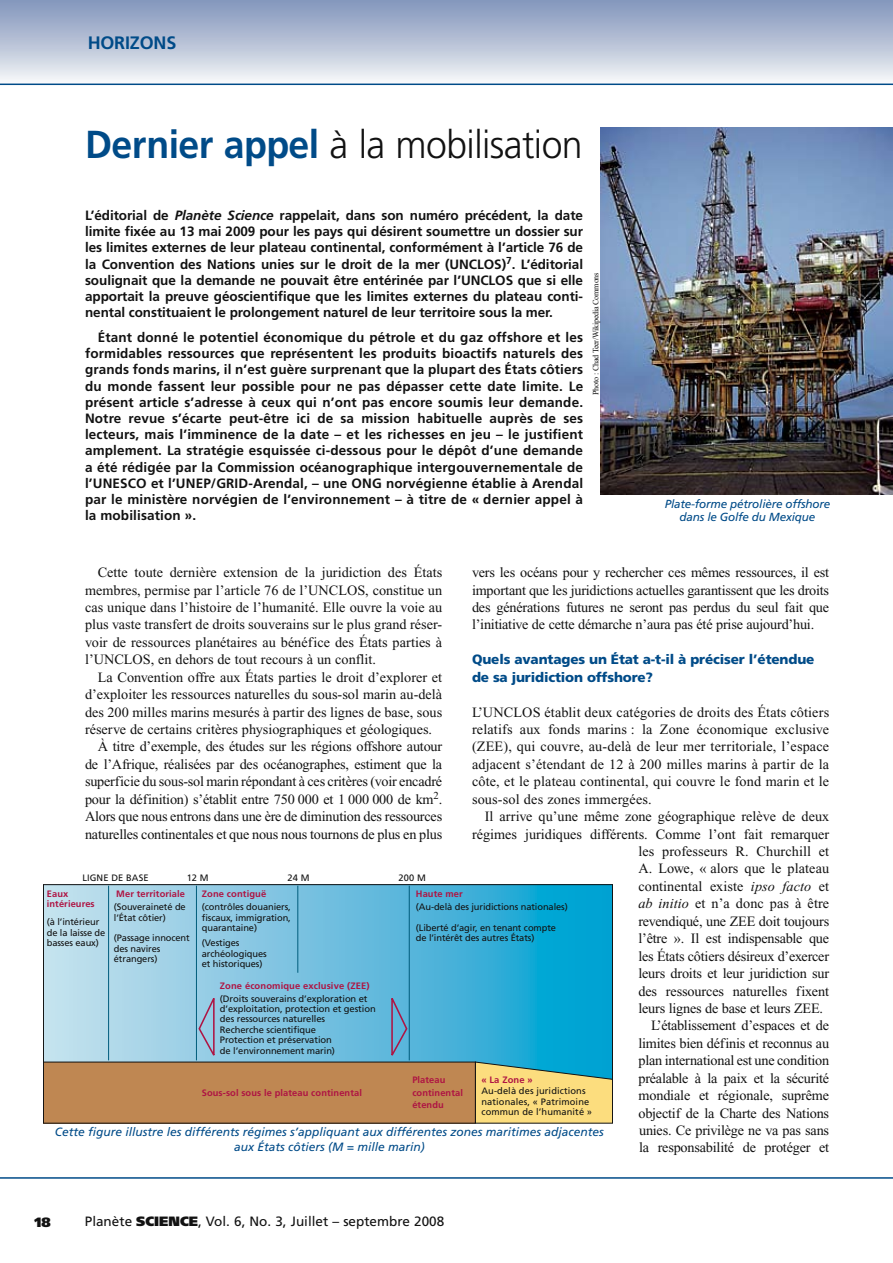
<style>
.page{position:relative;width:893px;height:1263px;background:#fff}
.page>*{position:absolute;margin:0;border:0;box-sizing:border-box;transform-origin:0 0}
.t1{font:300 39px "Frutiger";letter-spacing:-.015em;color:#121212;scale:.96 1}
.t2{font:700 18px "Frutiger";letter-spacing:-.01em;color:#004b88}
.t3{font:14.25px/17.4px "Times New Roman";letter-spacing:-.015em;color:#121212;text-align:justify}
.t4{font:14.25px "Times New Roman";letter-spacing:.005em;color:#121212}
.t5{font:700 13.5px/16.2px "Frutiger";letter-spacing:-.005em;color:#121212;text-align:justify}
.t6{font:900 13.5px/17.4px "Frutiger";letter-spacing:-.01em;color:#004b88}
.t7{font:13.5px "Frutiger";color:#121212}
.t8{font:900 13.5px "Frutiger";color:#121212}
.t9{font:italic 12px/14.4px "Frutiger";color:#004b88;text-align:center}
.t10{font:italic 11.7px/13.5px "Frutiger";letter-spacing:-.015em;color:#004b88;text-align:center}
.t11{font:9.3px/10.5px "Frutiger";letter-spacing:-.01em;color:#121212}
.t12{font:700 9.3px/12.5px "Frutiger";letter-spacing:.01em;color:#ae1443}
.t13{font:9.3px/10.5px "Frutiger";letter-spacing:.01em;color:#121212}
.t14{font:8.25px "Times New Roman";letter-spacing:-.035em;color:#121212}
.s1{font-weight:700;color:#004b88}
.s2{font-style:italic}
.s3{font-weight:900}
</style>
<div class="page">
<div style="left:0;top:0;width:893px;height:84px;background:linear-gradient(to bottom,#8093ba,#f3f5f7)"></div>
<hr style="left:0;top:84px;width:893px;height:1px;background:#004b88">
<hr style="left:0;top:1177px;width:893px;height:2px;background:#004b88">
<svg style="left:892px;top:0;width:1px;height:84px"></svg>
<img style="left:600px;top:128px;width:293px;height:367px">
<svg style="left:45px;top:886px;width:566px;height:176px;background:#66bede"></svg>
<div style="left:43px;top:1062px;width:432px;height:61px;background:#bf8752"></div>
<svg style="left:475px;top:1061px;width:138px;height:62px;background:#cfcd86"></svg>
<svg style="left:198px;top:996px;width:210px;height:65px;background:#7abcdc"></svg>
<hr style="left:196px;top:886px;width:1px;height:174px;background:#005c7c">
<hr style="left:108px;top:886px;width:1px;height:174px;background:#005c7c">
<hr style="left:409px;top:886px;width:1px;height:174px;background:#005c7c">
<hr style="left:297px;top:886px;width:1px;height:87px;background:#005c7c">
<p class="t2" style="left:88px;top:32px;width:78px">Horizons</p>
<h1 class="t1" style="left:85px;top:123px;width:520px"><span class="s1">Dernier appel</span> à la mobilisation</h1>
<p class="t5" style="left:85px;top:207px;width:500px">L’éditorial de <span class="s2">Planète Science</span> rappelait, dans son numéro précédent, la date limite fixée au 13 mai 2009 pour les pays qui désirent soumettre un dossier sur les limites externes de leur plateau continental, conformément à l’article 76 de la Convention des Nations unies sur le droit de la mer (UNCLOS)<sup>7</sup>. L’éditorial soulignait que la demande ne pouvait être entérinée par l’UNCLOS que si elle apportait la preuve géoscientifique que les limites externes du plateau conti&shy;nental constituaient le prolongement naturel de leur territoire sous la mer.</p>
<p class="t5" style="left:85px;top:329px;width:500px;text-indent:13px">Étant donné le potentiel économique du pétrole et du gaz offshore et les formidables ressources que représentent les produits bioactifs naturels des grands fonds marins, il n’est guère surprenant que la plupart des États côtiers du monde fassent leur possible pour ne pas dépasser cette date limite. Le présent article s’adresse à ceux qui n’ont pas encore soumis leur demande.<br>Notre revue s’écarte peut-être ici de sa mission habituelle auprès de ses lecteurs, mais l’imminence de la date – et les richesses en jeu – le justifient amplement. La stratégie esquissée ci-dessous pour le dépôt d’une demande a été rédigée par la Commission océanographique intergouvernementale de l’UNESCO et l’UNEP/GRID-Arendal, – une ONG norvégienne établie à Arendal par le ministère norvégien de l’environnement – à titre de « dernier appel à la mobilisation ».</p>
<p class="t14" style="left:591px;top:395px;width:124px;rotate:-90deg">Photo : Chad Teer/Wikipedia Commons</p>
<p class="t10" style="left:665px;top:497px;width:167px">Plate-forme pétrolière offshore dans le Golfe du Mexique</p>
<p class="t3" style="left:85px;top:564px;width:359px;text-indent:13px">Cette toute dernière extension de la juridiction des États membres, permise par l’article 76 de l’UNCLOS, constitue un cas unique dans l’histoire de l’humanité. Elle ouvre la voie au plus vaste transfert de droits souverains sur le plus grand réser&shy;voir de ressources planétaires au bénéfice des États parties à l’UNCLOS, en dehors de tout recours à un conflit.</p>
<p class="t3" style="left:98px;top:668px;width:346px">La Convention offre aux États parties le droit d’explorer et</p>
<p class="t3" style="left:85px;top:686px;width:359px">d’exploiter les ressources naturelles du sous-sol marin au-delà</p>
<p class="t3" style="left:85px;top:703px;width:359px">des 200 milles marins mesurés à partir des lignes de base, sous</p>
<p class="t3" style="left:85px;top:720px;width:349px">réserve de certains critères physiographiques et géologiques.</p>
<p class="t3" style="left:98px;top:738px;width:346px">À titre d’exemple, des études sur les régions offshore autour</p>
<p class="t3" style="left:85px;top:755px;width:359px">de l’Afrique, réalisées par des océanographes, estiment que la</p>
<p class="t3" style="left:85px;top:773px;width:359px">superficie du sous-sol marin répondant à ces critères (voir encadré</p>
<p class="t3" style="left:85px;top:790px;width:359px">pour la définition) s’établit entre 750 000 et 1 000 000 de km<sup>2</sup>.</p>
<p class="t3" style="left:85px;top:808px;width:359px">Alors que nous entrons dans une ère de diminution des ressources</p>
<p class="t3" style="left:85px;top:825px;width:359px">naturelles continentales et que nous nous tournons de plus en plus</p>
<p class="t3" style="left:472px;top:564px;width:359px">vers les océans pour y rechercher ces mêmes ressources, il est important que les juridictions actuelles garantissent que les droits des générations futures ne seront pas perdus du seul fait que l’initiative de cette démarche n’aura pas été prise aujourd’hui.</p>
<p class="t6" style="left:472px;top:651px;width:344px">Quels avantages un État a-t-il à préciser l’étendue de sa juridiction offshore?</p>
<p class="t3" style="left:472px;top:703px;width:359px">L’UNCLOS établit deux catégories de droits des États côtiers relatifs aux fonds marins : la Zone économique exclusive (ZEE), qui couvre, au-delà de leur mer territoriale, l’espace adjacent s’étendant de 12 à 200 milles marins à partir de la côte, et le plateau continental, qui couvre le fond marin et le sous-sol des zones immergées.</p>
<p class="t3" style="left:485px;top:808px;width:346px">Il arrive qu’une même zone géographique relève de deux</p>
<p class="t3" style="left:472px;top:825px;width:359px">régimes juridiques différents. Comme l’ont fait remarquer</p>
<p class="t4" style="left:638px;top:843px;width:192px">les professeurs R. Churchill et</p>
<p class="t4" style="left:638px;top:861px;width:192px">A. Lowe, « alors que le plateau</p>
<p class="t4" style="left:638px;top:878px;width:192px">continental existe <span class="s2">ipso facto</span> et</p>
<p class="t4" style="left:638px;top:896px;width:192px"><span class="s2">ab initio</span> et n’a donc pas à être</p>
<p class="t3" style="left:638px;top:912px;width:192px">revendiqué, une ZEE doit toujours</p>
<p class="t3" style="left:638px;top:930px;width:192px">l’être ». Il est indispensable que</p>
<p class="t3" style="left:638px;top:947px;width:192px">les États côtiers désireux d’exercer</p>
<p class="t3" style="left:638px;top:965px;width:192px">leurs droits et leur juridiction sur</p>
<p class="t3" style="left:638px;top:982px;width:192px">des ressources naturelles fixent</p>
<p class="t3" style="left:638px;top:999px;width:186px">leurs lignes de base et leurs ZEE.</p>
<p class="t3" style="left:651px;top:1017px;width:180px">L’établissement d’espaces et de</p>
<p class="t3" style="left:638px;top:1034px;width:192px">limites bien définis et reconnus au</p>
<p class="t3" style="left:638px;top:1052px;width:192px">plan international est une condition</p>
<p class="t3" style="left:638px;top:1069px;width:192px">préalable à la paix et la sécurité</p>
<p class="t3" style="left:638px;top:1087px;width:192px">mondiale et régionale, suprême</p>
<p class="t3" style="left:638px;top:1104px;width:192px">objectif de la Charte des Nations</p>
<p class="t3" style="left:639px;top:1121px;width:192px">unies. Ce privilège ne va pas sans</p>
<p class="t3" style="left:639px;top:1139px;width:192px">la responsabilité de protéger et</p>
<p class="t13" style="left:82px;top:872px;width:68px">LIGNE DE BASE</p>
<p class="t11" style="left:187px;top:872px;width:24px">12 M</p>
<p class="t11" style="left:288px;top:872px;width:24px">24 M</p>
<p class="t11" style="left:399px;top:872px;width:29px">200 M</p>
<p class="t12" style="left:116px;top:888px;width:70px">Mer territoriale</p>
<p class="t11" style="left:202px;top:901px;width:90px;text-align:justify">(contrôles douaniers, fiscaux, immigration, quarantaine)</p>
<p class="t11" style="left:202px;top:937px;width:66px">(Vestiges archéologiques et historiques)</p>
<p class="t12" style="left:202px;top:887px;width:66px">Zone contiguë</p>
<p class="t12" style="left:416px;top:888px;width:48px">Haute mer</p>
<p class="t12" style="left:47px;top:888px;width:49px;line-height:10.5px">Eaux intérieures</p>
<p class="t11" style="left:114px;top:901px;width:73px">(Souveraineté de l’État côtier)</p>
<p class="t11" style="left:114px;top:933px;width:77px">(Passage innocent des navires étrangers)</p>
<p class="t11" style="left:416px;top:901px;width:153px">(Au-delà des juridictions nationales)</p>
<p class="t11" style="left:416px;top:922px;width:142px">(Liberté d’agir, en tenant compte de l’intérêt des autres États)</p>
<p class="t11" style="left:47px;top:916px;width:60px">(à l’intérieur de la laisse de basses eaux)</p>
<p class="t12" style="left:220px;top:979px;width:151px">Zone économique exclusive (ZEE)</p>
<p class="t11" style="left:220px;top:993px;width:157px">(Droits souverains d’exploration et d’exploitation, protection et gestion des ressources naturelles<br>Recherche scientifique<br>Protection et préservation<br>de l’environnement marin)</p>
<p class="t12" style="left:481px;top:1073px;width:53px">« La Zone »</p>
<p class="t12" style="left:412px;top:1074px;width:52px">Plateau continental étendu</p>
<p class="t13" style="left:481px;top:1086px;width:112px">Au-delà des juridictions nationales, « Patrimoine commun de l’humanité »</p>
<p class="t12" style="left:202px;top:1086px;width:162px">Sous-sol sous le plateau continental</p>
<p class="t9" style="left:55px;top:1125px;width:551px">Cette figure illustre les différents régimes s’appliquant aux différentes zones maritimes adjacentes aux États côtiers (M = mille marin)</p>
<p class="t8" style="left:34px;top:1214px;width:17px">18</p>
<p class="t7" style="left:85px;top:1213px;width:361px">Planète <span class="s3">SCIENCE</span>, Vol. 6, No. 3, Juillet – septembre 2008</p>
</div>
